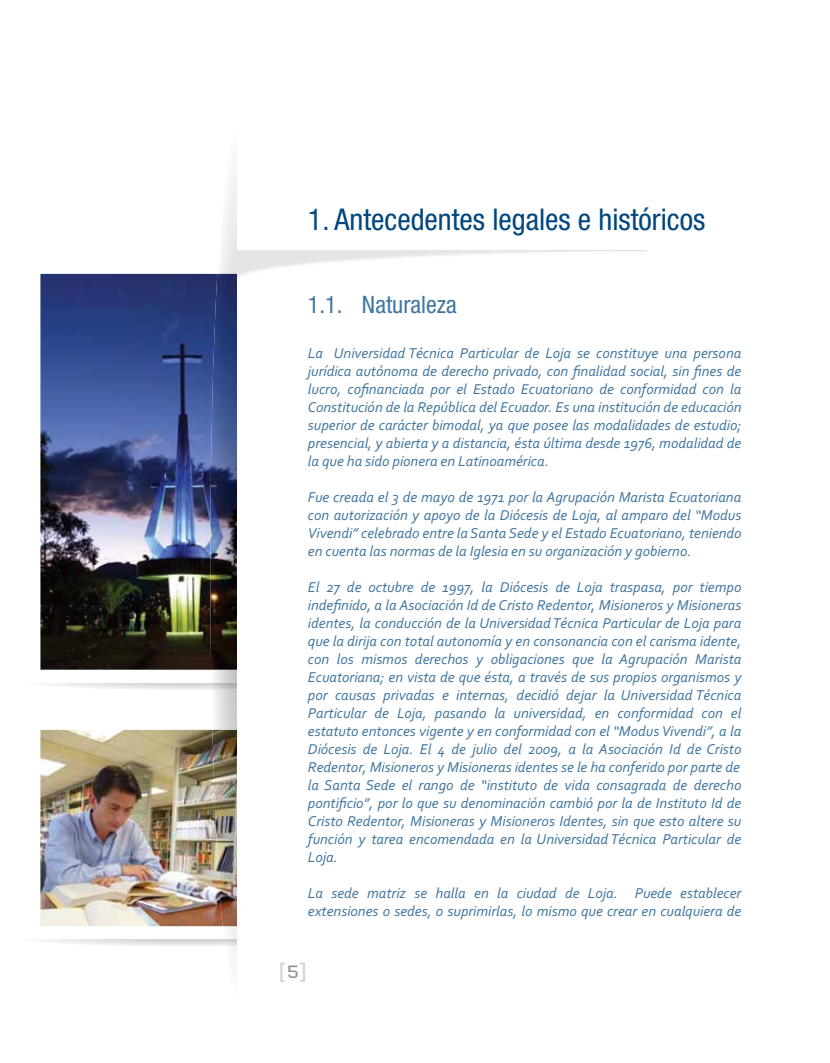
<style>
.page{position:relative;width:830px;height:1063px;background:#fff}
.page>*{position:absolute;margin:0;border:0;box-sizing:border-box;transform-origin:0 0}
.t1{font:condensed 30px "Helvetica 57";color:#00467f}
.t2{font:condensed 24px "Helvetica 57";color:#40759f}
.t3{font:300 21px "Olney";color:#d1d3d4}
.t4{font:italic 15px/18px "Corbel";color:#40759f;text-align:justify}
.s1{font-size:18.9px;color:#939598}
</style>
<div class="page">
<img style="left:40px;top:168px;width:607px;height:793px">
<h1 class="t1" style="left:308px;top:202px;width:398px">1. Antecedentes legales e históricos</h1>
<h2 class="t2" style="left:308px;top:290px;width:150px">1.1. Naturaleza</h2>
<p class="t4" style="left:308px;top:343px;width:435px">La Universidad Técnica Particular de Loja se constituye una persona jurídica autónoma de derecho privado, con finalidad social, sin fines de lucro, cofinanciada por el Estado Ecuatoriano de conformidad con la Constitución de la República del Ecuador. Es una institución de educación superior de carácter bimodal, ya que posee las modalidades de estudio; presencial, y abierta y a distancia, ésta última desde 1976, modalidad de la que ha sido pionera en Latinoamérica.</p>
<p class="t4" style="left:308px;top:487px;width:435px">Fue creada el 3 de mayo de 1971 por la Agrupación Marista Ecuatoriana con autorización y apoyo de la Diócesis de Loja, al amparo del “Modus Vivendi” celebrado entre la Santa Sede y el Estado Ecuatoriano, teniendo en cuenta las normas de la Iglesia en su organización y gobierno.</p>
<p class="t4" style="left:308px;top:577px;width:435px">El 27 de octubre de 1997, la Diócesis de Loja traspasa, por tiempo indefinido, a la Asociación Id de Cristo Redentor, Misioneros y Misioneras identes, la conducción de la Universidad Técnica Particular de Loja para que la dirija con total autonomía y en consonancia con el carisma idente, con los mismos derechos y obligaciones que la Agrupación Marista Ecuatoriana; en vista de que ésta, a través de sus propios organismos y por causas privadas e internas, decidió dejar la Universidad Técnica Particular de Loja, pasando la universidad, en conformidad con el estatuto entonces vigente y en conformidad con el “Modus Vivendi”, a la Diócesis de Loja. El 4 de julio del 2009, a la Asociación Id de Cristo Redentor, Misioneros y Misioneras identes se le ha conferido por parte de la Santa Sede el rango de “instituto de vida consagrada de derecho pontificio”, por lo que su denominación cambió por la de Instituto Id de Cristo Redentor, Misioneras y Misioneros Identes, sin que esto altere su función y tarea encomendada en la Universidad Técnica Particular de Loja.</p>
<p class="t4" style="left:308px;top:883px;width:435px">La sede matriz se halla en la ciudad de Loja. Puede establecer extensiones o sedes, o suprimirlas, lo mismo que crear en cualquiera de</p>
<h3 class="t3" style="left:279px;top:957px;width:29px">[<span class="s1">5</span>]</h3>
</div>
